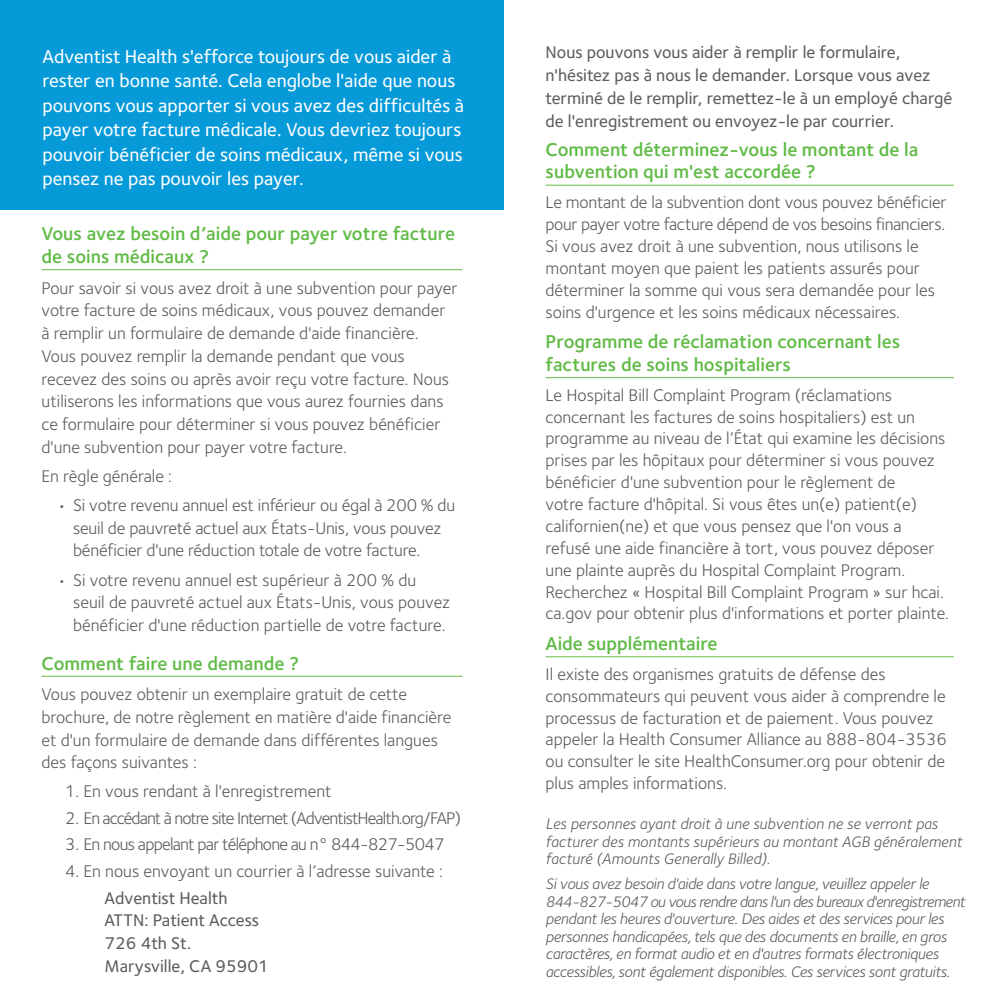
<style>
.page{position:relative;width:1008px;height:1008px;background:#fff}
.page>*{position:absolute;margin:0;border:0;box-sizing:border-box;transform-origin:0 0}
.t1{font:500 19.25px/24.5px "Foundry Sterling";color:#fff}
.t2{font:600 19.25px/22.8px "Foundry Sterling";color:#60bb46}
.t3{font:17.5px/21.9px "Foundry Sterling";color:#5c5c5f}
.t4{font:500 17.5px/22.8px "Foundry Sterling";color:#5c5c5f}
.t5{font:17.5px "Foundry Sterling";letter-spacing:-.05em;color:#5c5c5f}
.t6{font:17.5px "Foundry Sterling";letter-spacing:-.04em;color:#5c5c5f}
.t7{font:italic 15.75px/17.5px "Foundry Sterling";letter-spacing:-.02em;color:#5c5c5f}
.t8{font:italic 15.75px/17.5px "Foundry Sterling";color:#5c5c5f}
</style>
<div class="page">
<div style="left:0;top:0;width:503px;height:209px;background:#069ad9"></div>
<hr style="left:42px;top:269px;width:420px;height:1px;background:#60bb46">
<hr style="left:42px;top:676px;width:420px;height:1px;background:#60bb46">
<hr style="left:546px;top:185px;width:408px;height:1px;background:#60bb46">
<hr style="left:546px;top:377px;width:408px;height:1px;background:#60bb46">
<hr style="left:546px;top:656px;width:408px;height:1px;background:#60bb46">
<p class="t1" style="left:42px;top:44px;width:423px">Adventist Health s'efforce toujours de vous aider à rester en bonne santé. Cela englobe l'aide que nous pouvons vous apporter si vous avez des difficultés à payer votre facture médicale. Vous devriez toujours pouvoir bénéficier de soins médicaux, même si vous pensez ne pas pouvoir les payer.</p>
<p class="t2" style="left:42px;top:223px;width:415px">Vous avez besoin d’aide pour payer votre facture de soins médicaux ?</p>
<p class="t3" style="left:42px;top:277px;width:418px;line-height:22.8px">Pour savoir si vous avez droit à une subvention pour payer votre facture de soins médicaux, vous pouvez demander à remplir un formulaire de demande d'aide financière.<br>Vous pouvez remplir la demande pendant que vous recevez des soins ou après avoir reçu votre facture. Nous utiliserons les informations que vous aurez fournies dans ce formulaire pour déterminer si vous pouvez bénéficier d'une subvention pour payer votre facture.</p>
<p class="t3" style="left:42px;top:465px;width:132px">En règle générale :</p>
<p class="t3" style="left:73px;top:494px;width:384px;line-height:22.8px;text-indent:-16px">• Si votre revenu annuel est inférieur ou égal à 200 % du seuil de pauvreté actuel aux États-Unis, vous pouvez bénéficier d'une réduction totale de votre facture.</p>
<p class="t3" style="left:73px;top:568px;width:379px;line-height:22.8px;text-indent:-16px">• Si votre revenu annuel est supérieur à 200 % du seuil de pauvreté actuel aux États-Unis, vous pouvez bénéficier d'une réduction partielle de votre facture.</p>
<p class="t2" style="left:42px;top:652px;width:259px">Comment faire une demande ?</p>
<p class="t3" style="left:42px;top:683px;width:411px;line-height:22.8px">Vous pouvez obtenir un exemplaire gratuit de cette brochure, de notre règlement en matière d'aide financière et d'un formulaire de demande dans différentes langues des façons suivantes :</p>
<p class="t3" style="left:65px;top:781px;width:268px">1. En vous rendant à l'enregistrement</p>
<p class="t5" style="left:65px;top:808px;width:397px">2. En accédant à notre site Internet (AdventistHealth.org/FAP)</p>
<p class="t6" style="left:65px;top:835px;width:381px">3. En nous appelant par téléphone au n° 844-827-5047</p>
<p class="t3" style="left:65px;top:860px;width:379px">4. En nous envoyant un courrier à l’adresse suivante :</p>
<p class="t4" style="left:105px;top:887px;width:124px">Adventist Health</p>
<p class="t4" style="left:105px;top:909px;width:156px">ATTN: Patient Access</p>
<p class="t4" style="left:105px;top:932px;width:88px">726 4th St.</p>
<p class="t4" style="left:105px;top:955px;width:166px">Marysville, CA 95901</p>
<p class="t4" style="left:546px;top:41px;width:408px">Nous pouvons vous aider à remplir le formulaire, n'hésitez pas à nous le demander. Lorsque vous avez terminé de le remplir, remettez-le à un employé chargé de l'enregistrement ou envoyez-le par courrier.</p>
<p class="t2" style="left:546px;top:138px;width:374px">Comment déterminez-vous le montant de la subvention qui m'est accordée ?</p>
<p class="t3" style="left:546px;top:192px;width:403px">Le montant de la subvention dont vous pouvez bénéficier pour payer votre facture dépend de vos besoins financiers.<br>Si vous avez droit à une subvention, nous utilisons le montant moyen que paient les patients assurés pour déterminer la somme qui vous sera demandée pour les soins d'urgence et les soins médicaux nécessaires.</p>
<p class="t2" style="left:546px;top:331px;width:356px">Programme de réclamation concernant les factures de soins hospitaliers</p>
<p class="t3" style="left:546px;top:384px;width:405px">Le Hospital Bill Complaint Program (réclamations concernant les factures de soins hospitaliers) est un programme au niveau de l’État qui examine les décisions prises par les hôpitaux pour déterminer si vous pouvez bénéficier d'une subvention pour le règlement de<br>votre facture d'hôpital. Si vous êtes un(e) patient(e) californien(ne) et que vous pensez que l'on vous a refusé une aide financière à tort, vous pouvez déposer une plainte auprès du Hospital Complaint Program.<br>Recherchez « Hospital Bill Complaint Program » sur hcai. ca.gov pour obtenir plus d'informations et porter plainte.</p>
<p class="t2" style="left:546px;top:633px;width:174px">Aide supplémentaire</p>
<p class="t3" style="left:546px;top:663px;width:403px">Il existe des organismes gratuits de défense des consommateurs qui peuvent vous aider à comprendre le processus de facturation et de paiement. Vous pouvez appeler la Health Consumer Alliance au 888-804-3536 ou consulter le site HealthConsumer.org pour obtenir de plus amples informations.</p>
<p class="t8" style="left:546px;top:815px;width:418px">Les personnes ayant droit à une subvention ne se verront pas facturer des montants supérieurs au montant AGB généralement facturé (Amounts Generally Billed).</p>
<p class="t7" style="left:546px;top:875px;width:421px">Si vous avez besoin d'aide dans votre langue, veuillez appeler le 844-827-5047 ou vous rendre dans l'un des bureaux d'enregistrement pendant les heures d'ouverture. Des aides et des services pour les personnes handicapées, tels que des documents en braille, en gros caractères, en format audio et en d'autres formats électroniques accessibles, sont également disponibles. Ces services sont gratuits.</p>
</div>
